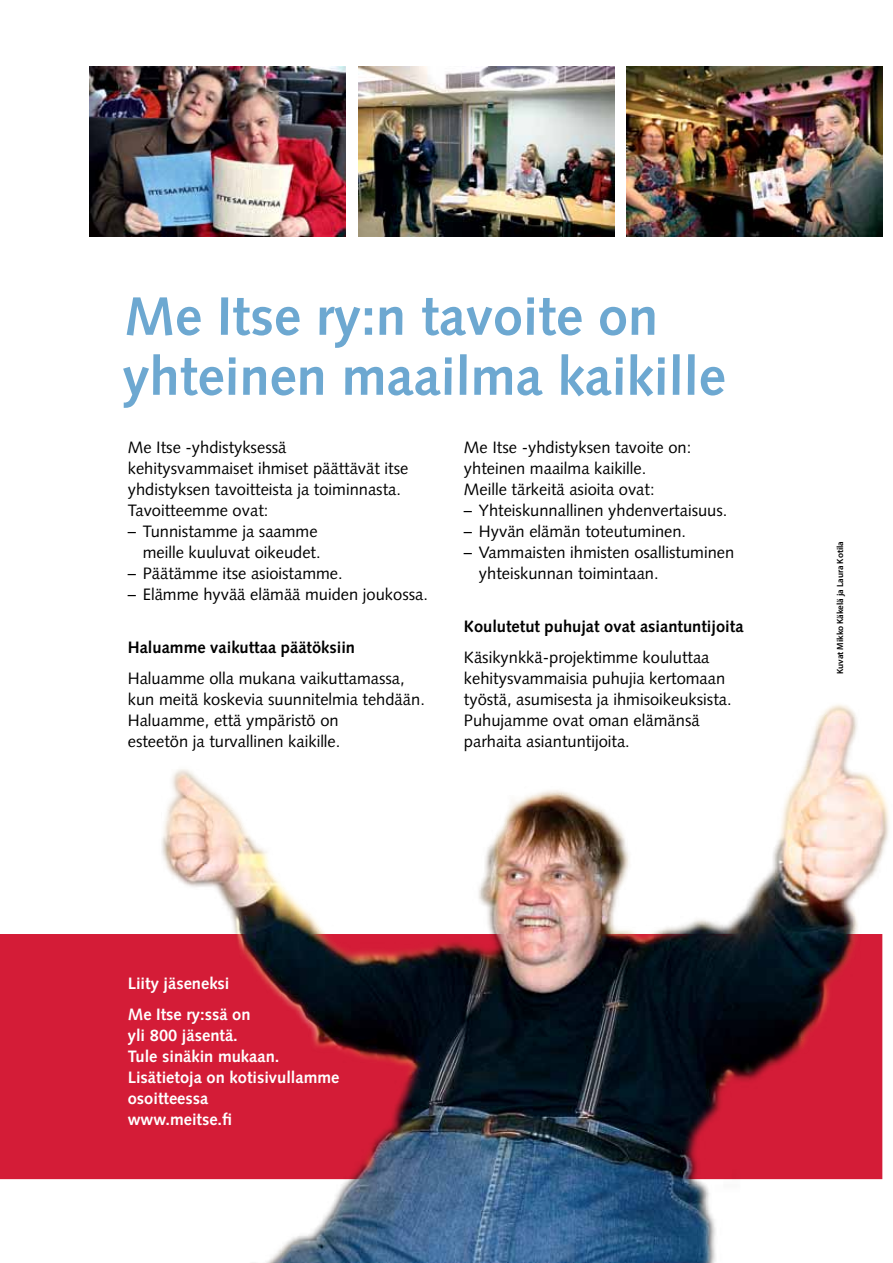
<style>
.page{position:relative;width:893px;height:1263px;background:#fff}
.page>*{position:absolute;margin:0;border:0;box-sizing:border-box;transform-origin:0 0}
.t1{font:700 54px/60px "Syntax";color:#6da8d1}
.t2{font:16.5px/21px "Syntax";color:#000}
.t3{font:700 16.5px/21px "Syntax";color:#fff}
.t4{font:700 16.5px "Syntax";color:#000}
.t5{font:600 9px "Myriad Pro";color:#000}
</style>
<div class="page">
<div style="left:0;top:934px;width:135px;height:245px;background:#d41c37"></div>
<img style="left:627px;top:66px;width:255px;height:171px">
<img style="left:135px;top:704px;width:754px;height:559px">
<img style="left:89px;top:66px;width:257px;height:171px">
<img style="left:358px;top:66px;width:256px;height:171px">
<h1 class="t1" style="left:123px;top:286px;width:605px">Me Itse ry:n tavoite on yhteinen maailma kaikille</h1>
<p class="t2" style="left:128px;top:437px;width:282px">Me Itse -yhdistyksessä kehitysvammaiset ihmiset päättävät itse yhdistyksen tavoitteista ja toiminnasta.<br>Tavoitteemme ovat:</p>
<p class="t2" style="left:128px;top:521px;width:194px;text-align:right">– Tunnistamme ja saamme meille kuuluvat oikeudet.</p>
<p class="t2" style="left:128px;top:563px;width:216px">– Päätämme itse asioistamme.</p>
<p class="t2" style="left:128px;top:584px;width:302px">– Elämme hyvää elämää muiden joukossa.</p>
<p class="t4" style="left:128px;top:637px;width:229px">Haluamme vaikuttaa päätöksiin</p>
<p class="t2" style="left:128px;top:668px;width:299px">Haluamme olla mukana vaikuttamassa, kun meitä koskevia suunnitelmia tehdään.<br>Haluamme, että ympäristö on<br>esteetön ja turvallinen kaikille.</p>
<p class="t2" style="left:464px;top:437px;width:229px">Me Itse -yhdistyksen tavoite on: yhteinen maailma kaikille.<br>Meille tärkeitä asioita ovat:</p>
<p class="t2" style="left:464px;top:500px;width:265px">– Yhteiskunnallinen yhdenvertaisuus.</p>
<p class="t2" style="left:464px;top:521px;width:224px">– Hyvän elämän toteutuminen.</p>
<p class="t2" style="left:479px;top:542px;width:257px;text-indent:-15px">– Vammaisten ihmisten osallistuminen yhteiskunnan toimintaan.</p>
<p class="t4" style="left:464px;top:616px;width:281px">Koulutetut puhujat ovat asiantuntijoita</p>
<p class="t2" style="left:464px;top:647px;width:269px">Käsikynkkä-projektimme kouluttaa kehitysvammaisia puhujia kertomaan työstä, asumisesta ja ihmisoikeuksista.<br>Puhujamme ovat oman elämänsä parhaita asiantuntijoita.</p>
<p class="t3" style="left:128px;top:967px;width:124px;line-height:31.5px">Liity jäseneksi<br>Me Itse ry:ssä on</p>
<p class="t3" style="left:128px;top:1025px;width:213px">yli 800 jäsentä.<br>Tule sinäkin mukaan.<br>Lisätietoja on kotisivullamme osoitteessa<br>www.meitse.fi</p>
<p class="t5" style="left:834px;top:674px;width:135px;rotate:-90deg">Kuvat Mikko Käkelä ja Laura Kotila</p>
</div>
